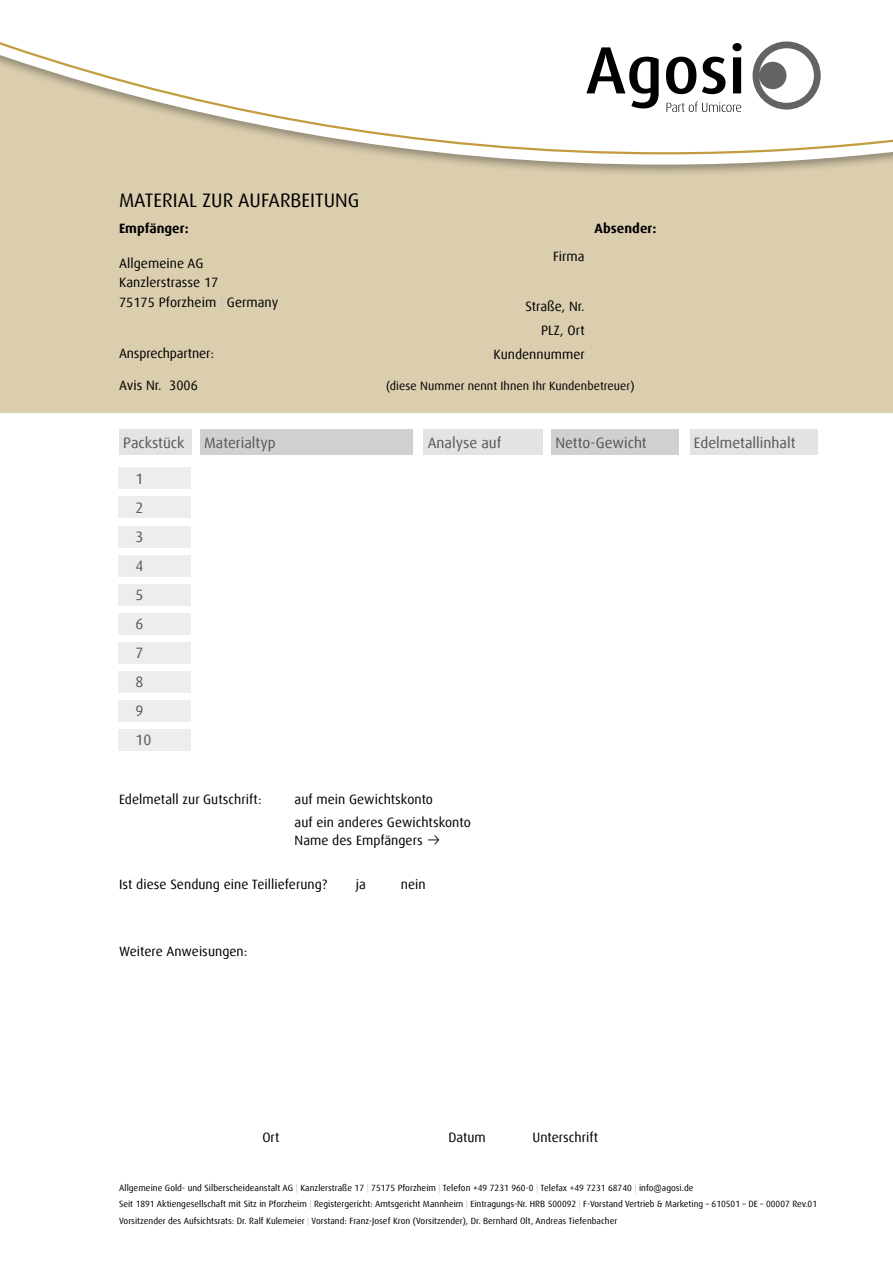
<style>
.page{position:relative;width:893px;height:1263px;background:#fff}
.page>*{position:absolute;margin:0;border:0;box-sizing:border-box;transform-origin:0 0}
.t1{font:19.5px "Dax Offc Pro";color:#000}
.t2{font:15px/29px "Dax Offc Pro";color:#575756}
.t3{font:13.5px/19.5px "Dax Offc Pro";letter-spacing:.005em;color:#000}
.t4{font:700 13.5px "Dax Offc Pro";letter-spacing:.005em;color:#000}
.t5{font:12px "Dax Offc Pro";letter-spacing:.005em;color:#000}
.t6{font:9px/16.5px "Dax Offc Pro";letter-spacing:.005em;color:#000}
.s1{color:#c6c6c6}
</style>
<div class="page">
<div style="left:0;top:7px;width:893px;height:405px;background:#dbceaf"></div>
<div style="left:0;top:0;width:893px;height:177px;background:#000;opacity:.35"></div>
<svg style="left:0;top:156px;width:893px;height:9px"></svg>
<svg style="left:0;top:0;width:893px;height:156px"></svg>
<div style="left:118px;top:468px;width:73px;height:21px;background:#ededed"></div>
<div style="left:118px;top:497px;width:73px;height:21px;background:#ededed"></div>
<div style="left:118px;top:526px;width:73px;height:21px;background:#ededed"></div>
<div style="left:118px;top:555px;width:73px;height:21px;background:#ededed"></div>
<div style="left:118px;top:584px;width:73px;height:21px;background:#ededed"></div>
<div style="left:118px;top:613px;width:73px;height:21px;background:#ededed"></div>
<div style="left:118px;top:642px;width:73px;height:21px;background:#ededed"></div>
<div style="left:118px;top:671px;width:73px;height:21px;background:#ededed"></div>
<div style="left:118px;top:700px;width:73px;height:21px;background:#ededed"></div>
<div style="left:118px;top:729px;width:73px;height:21px;background:#ededed"></div>
<div style="left:200px;top:429px;width:212px;height:26px;background:#d0d0d0"></div>
<div style="left:119px;top:429px;width:72px;height:26px;background:#e3e3e3"></div>
<div style="left:423px;top:429px;width:120px;height:26px;background:#e3e3e3"></div>
<div style="left:551px;top:429px;width:128px;height:26px;background:#d0d0d0"></div>
<div style="left:690px;top:429px;width:127px;height:26px;background:#e3e3e3"></div>
<svg style="left:667px;top:102px;width:74px;height:10px"></svg>
<svg style="left:753px;top:41px;width:68px;height:69px;background:#c0c0c0"></svg>
<svg style="left:586px;top:47px;width:73px;height:61px;background:#a3a3a3"></svg>
<svg style="left:666px;top:57px;width:30px;height:37px"></svg>
<svg style="left:702px;top:57px;width:24px;height:37px"></svg>
<svg style="left:732px;top:43px;width:10px;height:50px"></svg>
<h1 class="t1" style="left:119px;top:187px;width:242px">MATERIAL ZUR AUFARBEITUNG</h1>
<h3 class="t4" style="left:119px;top:219px;width:71px">Empfänger:</h3>
<h3 class="t4" style="left:595px;top:219px;width:63px">Absender:</h3>
<h3 class="t3" style="left:119px;top:253px;width:161px">Allgemeine AG<br>Kanzlerstrasse 17<br>75175 Pforzheim <span class="s1">|</span> Germany</h3>
<h3 class="t3" style="left:119px;top:343px;width:96px">Ansprechpartner:</h3>
<h3 class="t3" style="left:553px;top:247px;width:33px">Firma</h3>
<h3 class="t3" style="left:493px;top:294px;width:93px;line-height:24px;text-align:right">Straße, Nr.<br>PLZ, Ort<br>Kundennummer</h3>
<h3 class="t3" style="left:119px;top:376px;width:80px">Avis Nr. 3006</h3>
<h3 class="t5" style="left:386px;top:378px;width:250px">(diese Nummer nennt Ihnen Ihr Kundenbetreuer)</h3>
<h2 class="t2" style="left:123px;top:428px;width:63px">Packstück</h2>
<h2 class="t2" style="left:204px;top:428px;width:73px">Materialtyp</h2>
<h2 class="t2" style="left:428px;top:428px;width:75px">Analyse auf</h2>
<h2 class="t2" style="left:555px;top:428px;width:93px">Netto-Gewicht</h2>
<h2 class="t2" style="left:694px;top:428px;width:103px">Edelmetallinhalt</h2>
<h2 class="t2" style="left:135px;top:465px;width:17px">1<br>2<br>3<br>4<br>5<br>6<br>7<br>8<br>9<br>10</h2>
<h3 class="t3" style="left:119px;top:790px;width:144px">Edelmetall zur Gutschrift:</h3>
<h3 class="t3" style="left:295px;top:788px;width:178px;line-height:22.5px">auf mein Gewichtskonto<br>auf ein anderes Gewichtskonto</h3>
<h3 class="t3" style="left:295px;top:830px;width:130px">Name des Empfängers</h3>
<h3 class="t3" style="left:119px;top:875px;width:210px">Ist diese Sendung eine Teillieferung?</h3>
<h3 class="t3" style="left:356px;top:875px;width:12px">ja</h3>
<h3 class="t3" style="left:401px;top:875px;width:26px">nein</h3>
<h3 class="t3" style="left:119px;top:941px;width:130px">Weitere Anweisungen:</h3>
<h3 class="t3" style="left:262px;top:1128px;width:19px">Ort</h3>
<h3 class="t3" style="left:448px;top:1128px;width:39px">Datum</h3>
<h3 class="t3" style="left:532px;top:1128px;width:67px">Unterschrift</h3>
<p class="t6" style="left:119px;top:1179px;width:699px">Allgemeine Gold- und Silberscheideanstalt AG <span class="s1">|</span> Kanzlerstraße 17 <span class="s1">|</span> 75175 Pforzheim <span class="s1">|</span> Telefon +49 7231 960-0 <span class="s1">|</span> Telefax +49 7231 68740 <span class="s1">|</span> info@agosi.de<br>Seit 1891 Aktiengesellschaft mit Sitz in Pforzheim <span class="s1">|</span> Registergericht: Amtsgericht Mannheim <span class="s1">|</span> Eintragungs-Nr. HRB 500092 <span class="s1">|</span> F-Vorstand Vertrieb &amp; Marketing – 610501 – DE – 00007 Rev.01<br>Vorsitzender des Aufsichtsrats: Dr. Ralf Kulemeier <span class="s1">|</span> Vorstand: Franz-Josef Kron (Vorsitzender), Dr. Bernhard Olt, Andreas Tiefenbacher</p>
</div>
